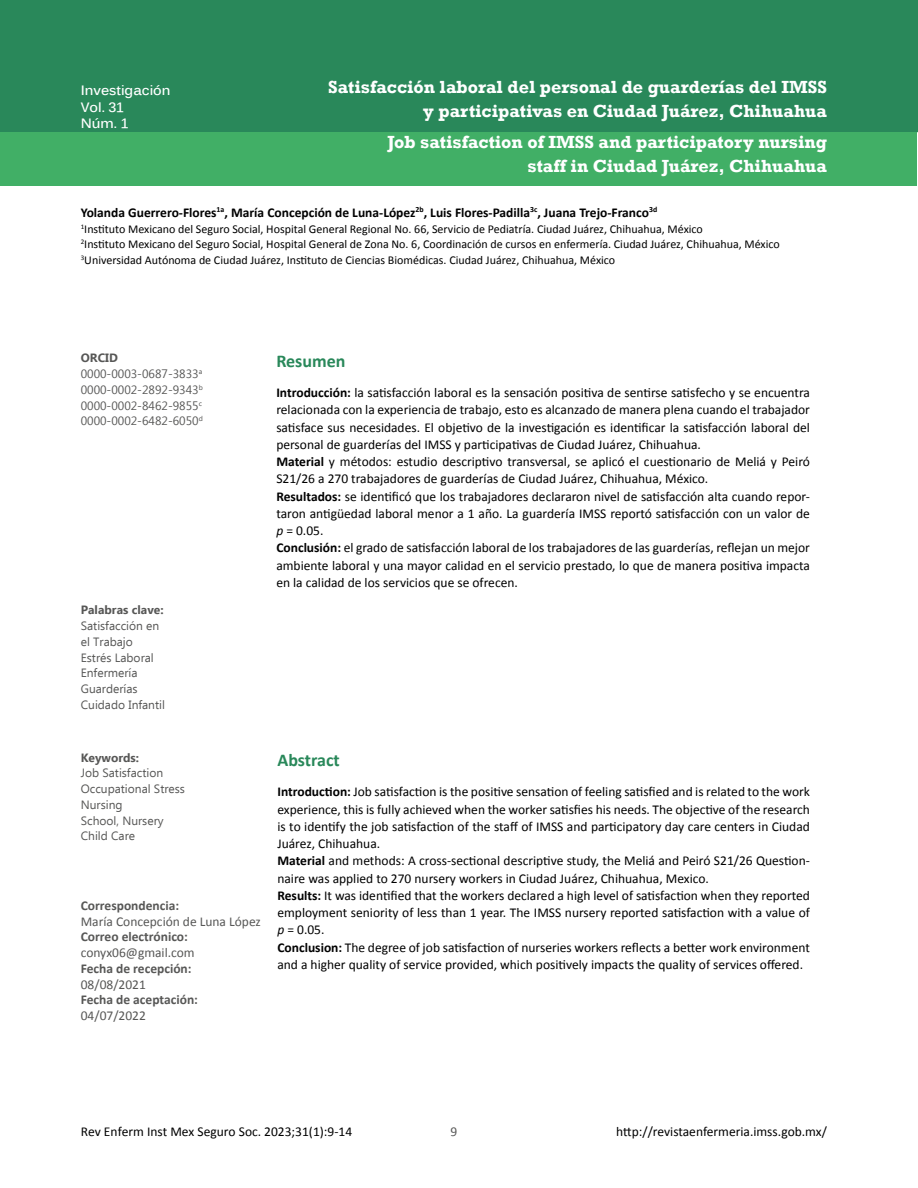
<style>
.page{position:relative;width:918px;height:1188px;background:#fff}
.page>*{position:absolute;margin:0;border:0;box-sizing:border-box;transform-origin:0 0}
.t1{font:700 18px/24px "Rockwell";color:#fff;text-align:right}
.t2{font:700 18px "Calibri";color:#29885a}
.t3{font:13.5px/17.2px "Calibri";color:#000}
.t4{font:700 13.5px "Calibri";color:#000}
.t5{font:700 13.5px "Calibri";color:#575756}
.t6{font:13.5px "Calibri";color:#575756}
.t7{font:700 13.5px/16.2px "Kalinga";color:#fff}
.t8{font:12px/15.8px "Calibri";color:#000}
.t9{font:12px/15.8px "Ebrima";color:#575756}
.t10{font:700 12px "Ebrima";color:#575756}
.s1{font-weight:700}
.s2{font-style:italic}
</style>
<div class="page">
<div style="left:0;top:0;width:918px;height:132px;background:#29885a"></div>
<div style="left:0;top:132px;width:917px;height:53px;background:#41af66"></div>
<p class="t7" style="left:81px;top:84px;width:91px">Investigación<br>Vol. 31<br>Núm. 1</p>
<h1 class="t1" style="left:328px;top:75px;width:500px">Satisfacción laboral del personal de guarderías del IMSS y participativas en Ciudad Juárez, Chihuahua</h1>
<h1 class="t1" style="left:388px;top:130px;width:441px">Job satisfaction of IMSS and participatory nursing staff in Ciudad Juárez, Chihuahua</h1>
<p class="t4" style="left:81px;top:204px;width:578px">Yolanda Guerrero-Flores<sup>1a</sup>, María Concepción de Luna-López<sup>2b</sup>, Luis Flores-Padilla<sup>3c</sup>, Juana Trejo-Franco<sup>3d</sup></p>
<p class="t8" style="left:81px;top:221px;width:701px"><sup>1</sup>Instituto Mexicano del Seguro Social, Hospital General Regional No. 66, Servicio de Pediatría. Ciudad Juárez, Chihuahua, México<br><sup>2</sup>Instituto Mexicano del Seguro Social, Hospital General de Zona No. 6, Coordinación de cursos en enfermería. Ciudad Juárez, Chihuahua, México<br><sup>3</sup>Universidad Autónoma de Ciudad Juárez, Instituto de Ciencias Biomédicas. Ciudad Juárez, Chihuahua, México</p>
<p class="t9" style="left:81px;top:351px;width:124px"><span class="s1">ORCID<br></span>0000-0003-0687-3833<sup>a<br></sup>0000-0002-2892-9343<sup>b<br></sup>0000-0002-8462-9855<sup>c<br></sup>0000-0002-6482-6050<sup>d</sup></p>
<p class="t10" style="left:81px;top:601px;width:84px">Palabras clave:</p>
<p class="t9" style="left:81px;top:619px;width:86px">Satisfacción en el Trabajo<br>Estrés Laboral<br>Enfermería<br>Guarderías<br>Cuidado Infantil</p>
<h1 class="t2" style="left:276px;top:350px;width:71px">Resumen</h1>
<p class="t3" style="left:276px;top:384px;width:535px"><span class="s1">Introducción:</span> la satisfacción laboral es la sensación positiva de sentirse satisfecho y se encuentra relacionada con la experiencia de trabajo, esto es alcanzado de manera plena cuando el trabajador satisface sus necesidades. El objetivo de la investigación es identificar la satisfacción laboral del personal de guarderías del IMSS y participativas de Ciudad Juárez, Chihuahua.<br><span class="s1">Material</span> y métodos: estudio descriptivo transversal, se aplicó el cuestionario de Meliá y Peiró S21/26 a 270 trabajadores de guarderías de Ciudad Juárez, Chihuahua, México.<br><span class="s1">Resultados:</span> se identificó que los trabajadores declararon nivel de satisfacción alta cuando repor&shy;taron antigüedad laboral menor a 1 año. La guardería IMSS reportó satisfacción con un valor de <span class="s2">p</span> = 0.05.<br><span class="s1">Conclusión:</span> el grado de satisfacción laboral de los trabajadores de las guarderías, reflejan un mejor ambiente laboral y una mayor calidad en el servicio prestado, lo que de manera positiva impacta en la calidad de los servicios que se ofrecen.</p>
<p class="t10" style="left:81px;top:748px;width:60px">Keywords:</p>
<p class="t9" style="left:81px;top:766px;width:106px">Job Satisfaction<br>Occupational Stress<br>Nursing<br>School, Nursery<br>Child Care</p>
<p class="t5" style="left:81px;top:897px;width:100px">Correspondencia:</p>
<p class="t6" style="left:81px;top:913px;width:182px">María Concepción de Luna López</p>
<p class="t5" style="left:81px;top:928px;width:109px">Correo electrónico:</p>
<p class="t6" style="left:81px;top:944px;width:115px">conyx06@gmail.com</p>
<p class="t5" style="left:81px;top:960px;width:112px">Fecha de recepción:</p>
<p class="t6" style="left:81px;top:976px;width:67px">08/08/2021</p>
<p class="t5" style="left:81px;top:991px;width:119px">Fecha de aceptación:</p>
<p class="t6" style="left:81px;top:1007px;width:67px">04/07/2022</p>
<h1 class="t2" style="left:277px;top:749px;width:64px">Abstract</h1>
<p class="t3" style="left:277px;top:783px;width:534px"><span class="s1">Introduction:</span> Job satisfaction is the positive sensation of feeling satisfied and is related to the work experience, this is fully achieved when the worker satisfies his needs. The objective of the research is to identify the job satisfaction of the staff of IMSS and participatory day care centers in Ciudad Juárez, Chihuahua.<br><span class="s1">Material</span> and methods: A cross-sectional descriptive study, the Meliá and Peiró S21/26 Question&shy;naire was applied to 270 nursery workers in Ciudad Juárez, Chihuahua, Mexico.<br><span class="s1">Results:</span> It was identified that the workers declared a high level of satisfaction when they reported employment seniority of less than 1 year. The IMSS nursery reported satisfaction with a value of <span class="s2">p</span> = 0.05.<br><span class="s1">Conclusion:</span> The degree of job satisfaction of nurseries workers reflects a better work environment and a higher quality of service provided, which positively impacts the quality of services offered.</p>
<p class="t3" style="left:81px;top:1123px;width:273px">Rev Enferm Inst Mex Seguro Soc. 2023;31(1):9-14</p>
<p class="t6" style="left:450px;top:1123px;width:8px">9</p>
<p class="t3" style="left:616px;top:1123px;width:212px">http://revistaenfermeria.imss.gob.mx/</p>
</div>
